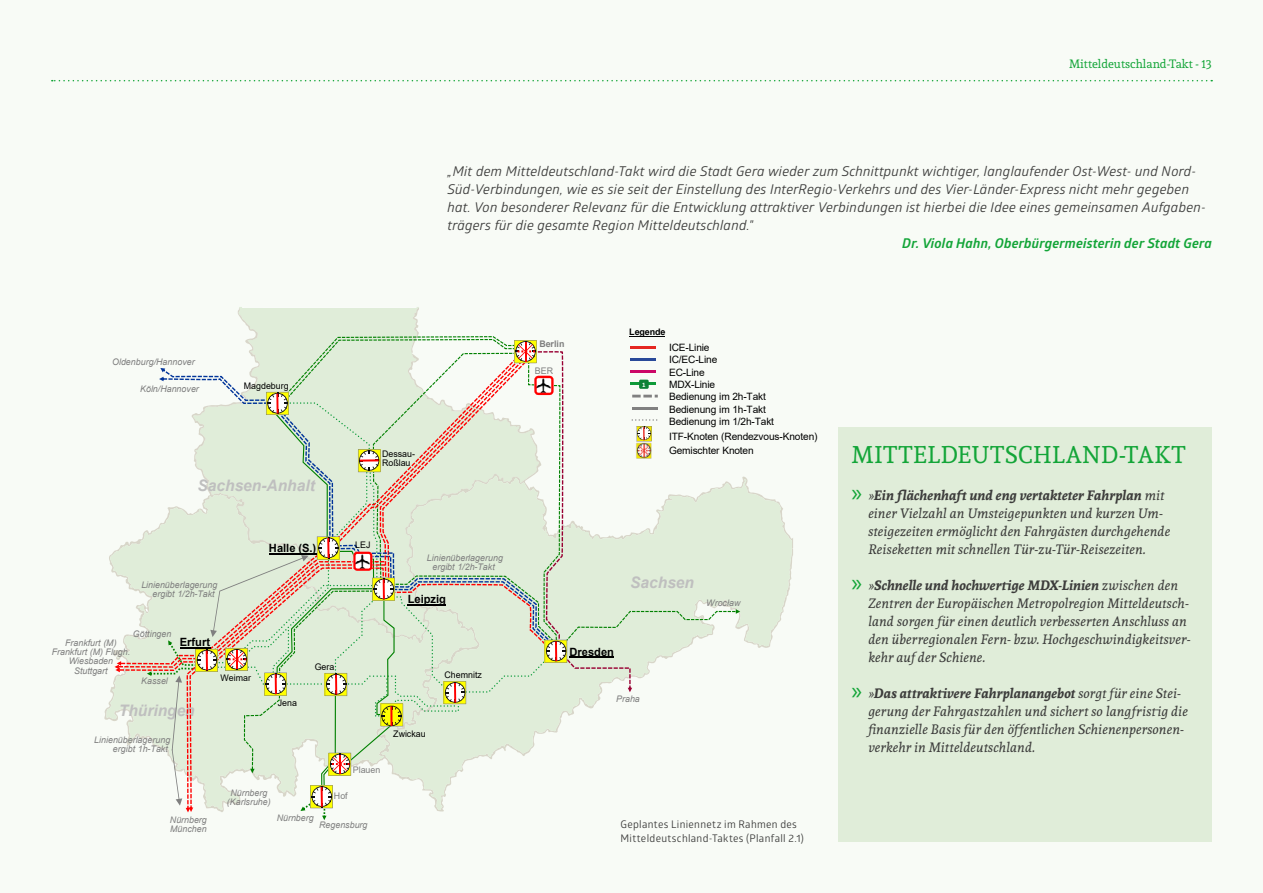
<style>
.page{position:relative;width:1263px;height:893px;background:#f8fbf6}
.page>*{position:absolute;margin:0;border:0;box-sizing:border-box;transform-origin:0 0}
.t1{font:24px "Andada";letter-spacing:.015em;color:#13a538}
.t2{font:italic 700 15.9px "Arial";color:#bfbfbf}
.t3{font:italic 13.5px/18px "Andada";letter-spacing:.005em;color:#3c3c3b}
.t4{font:italic 13.5px/18px "Glober";letter-spacing:.02em;color:#3c3c3b}
.t5{font:italic 700 13.5px "Glober";letter-spacing:.01em;color:#13a538}
.t6{font:12px "Andada";color:#13a538}
.t7{font:700 11.4px "Arial";color:#000}
.t8{font:10.5px/13.5px "Glober";letter-spacing:.03em;color:#3c3c3b}
.t9{font:10.2px/12.5px "Arial";letter-spacing:-.015em;color:#000}
.t10{font:italic 9px/9px "Arial";color:#7e7e7e;text-align:center}
.t11{font:9px/9px "Arial";color:#000}
.t12{font:9px "Arial";color:#7e7e7e}
.t13{font:700 9px "Arial";letter-spacing:-.015em;color:#000}
.t14{font:700 9px "Arial";color:#7e7e7e}
.t15{font:700 6.75px "Calibri";color:#fff}
.s1{font-family:"Myriad Pro";font-style:normal;font-size:25.5px;color:#13a538}
.s2{font-weight:700}
</style>
<div class="page">
<div style="left:838px;top:428px;width:374px;height:414px;background:#e0edd9"></div>
<svg style="left:52px;top:80px;width:1160px;height:1px"></svg>
<svg style="left:104px;top:307px;width:689px;height:413px"></svg>
<svg style="left:242px;top:307px;width:175px;height:1px"></svg>
<svg style="left:740px;top:475px;width:52px;height:245px;fill:#e0edd9"></svg>
<svg style="left:106px;top:494px;width:9px;height:227px"></svg>
<hr style="left:629px;top:336px;width:36px;height:1px;background:#010203">
<svg style="left:115px;top:338px;width:625px;height:482px"></svg>
<p class="t6" style="left:1069px;top:56px;width:144px">Mitteldeutschland-Takt - 13</p>
<p class="t4" style="left:448px;top:161px;width:760px">„Mit dem Mitteldeutschland-Takt wird die Stadt Gera wieder zum Schnittpunkt wichtiger, langlaufender Ost-West- und Nord-Süd-Verbindungen, wie es sie seit der Einstellung des InterRegio-Verkehrs und des Vier-Länder-Express nicht mehr gegeben hat. Von besonderer Relevanz für die Entwicklung attraktiver Verbindungen ist hierbei die Idee eines gemeinsamen Aufgaben&shy;trägers für die gesamte Region Mitteldeutschland."</p>
<p class="t5" style="left:902px;top:234px;width:311px">Dr. Viola Hahn, Oberbürgermeisterin der Stadt Gera</p>
<p class="t10" style="left:112px;top:357px;width:84px">Oldenburg/Hannover</p>
<p class="t10" style="left:140px;top:384px;width:60px">Köln/Hannover</p>
<p class="t11" style="left:244px;top:381px;width:46px">Magdeburg</p>
<p class="t2" style="left:198px;top:475px;width:119px">Sachsen-Anhalt</p>
<p class="t11" style="left:382px;top:450px;width:34px">Dessau-<br>Roßlau</p>
<p class="t10" style="left:153px;top:580px;width:66px;text-align:left;text-indent:-11px">Linienüberlagerung ergibt 1/2h-Takt</p>
<p class="t10" style="left:133px;top:629px;width:40px">Göttingen</p>
<p class="t10" style="left:141px;top:676px;width:28px">Kassel</p>
<p class="t10" style="left:52px;top:639px;width:80px">Frankfurt (M)<br>Frankfurt (M) Flugh.<br>Wiesbaden<br>Stuttgart</p>
<p class="t7" style="left:180px;top:634px;width:32px">Erfurt</p>
<p class="t2" style="left:119px;top:700px;width:77px">Thüringen</p>
<p class="t10" style="left:94px;top:736px;width:78px;text-align:right">Linienüberlagerung ergibt 1h-Takt</p>
<p class="t11" style="left:220px;top:673px;width:32px">Weimar</p>
<p class="t7" style="left:269px;top:540px;width:49px">Halle (S.)</p>
<p class="t11" style="left:278px;top:698px;width:21px">Jena</p>
<p class="t11" style="left:315px;top:663px;width:21px">Gera</p>
<p class="t11" style="left:355px;top:541px;width:17px">LEJ</p>
<p class="t10" style="left:427px;top:553px;width:78px">Linienüberlagerung ergibt 1/2h-Takt</p>
<p class="t7" style="left:408px;top:591px;width:40px">Leipzig</p>
<p class="t11" style="left:444px;top:670px;width:39px">Chemnitz</p>
<p class="t12" style="left:353px;top:763px;width:29px">Plauen</p>
<p class="t11" style="left:393px;top:729px;width:34px">Zwickau</p>
<p class="t10" style="left:170px;top:815px;width:38px;text-align:left">Nürnberg<br>München</p>
<p class="t10" style="left:227px;top:788px;width:45px">Nürnberg (Karlsruhe)</p>
<p class="t12" style="left:334px;top:790px;width:15px">Hof</p>
<p class="t10" style="left:277px;top:813px;width:38px">Nürnberg</p>
<p class="t10" style="left:319px;top:820px;width:50px">Regensburg</p>
<p class="t14" style="left:539px;top:338px;width:27px">Berlin</p>
<p class="t12" style="left:535px;top:364px;width:20px">BER</p>
<p class="t13" style="left:629px;top:325px;width:38px">Legende</p>
<p class="t15" style="left:642px;top:379px;width:5px">1</p>
<p class="t9" style="left:669px;top:341px;width:106px">ICE-Linie<br>IC/EC-Line<br>EC-Line<br>MDX-Linie<br>Bedienung im 2h-Takt<br>Bedienung im 1h-Takt<br>Bedienung im 1/2h-Takt</p>
<p class="t9" style="left:669px;top:429px;width:150px;line-height:14.7px">ITF-Knoten (Rendezvous-Knoten)<br>Gemischter Knoten</p>
<p class="t7" style="left:569px;top:644px;width:46px">Dresden</p>
<p class="t2" style="left:630px;top:571px;width:65px">Sachsen</p>
<p class="t10" style="left:706px;top:599px;width:36px">Wrocław</p>
<p class="t10" style="left:616px;top:694px;width:25px">Praha</p>
<p class="t8" style="left:620px;top:817px;width:185px">Geplantes Liniennetz im Rahmen des<br>Mitteldeutschland-Taktes (Planfall 2.1)</p>
<h1 class="t1" style="left:851px;top:439px;width:336px">MITTELDEUTSCHLAND-TAKT</h1>
<p class="t3" style="left:868px;top:486px;width:303px;text-indent:-17px"><span class="s1">»</span> »<span class="s2">Ein flächenhaft und eng vertakteter Fahrplan</span> mit einer Vielzahl an Umsteigepunkten und kurzen Um&shy;steigezeiten ermöglicht den Fahrgästen durchgehende Reiseketten mit schnellen Tür-zu-Tür-Reisezeiten.</p>
<p class="t3" style="left:868px;top:576px;width:324px;text-indent:-17px"><span class="s1">»</span> »<span class="s2">Schnelle und hochwertige MDX-Linien</span> zwischen den Zentren der Europäischen Metropolregion Mitteldeutsch&shy;land sorgen für einen deutlich verbesserten Anschluss an den überregionalen Fern- bzw. Hochgeschwindigkeitsver&shy;kehr auf der Schiene.</p>
<p class="t3" style="left:868px;top:684px;width:321px;text-indent:-17px"><span class="s1">»</span> »<span class="s2">Das attraktivere Fahrplanangebot</span> sorgt für eine Stei&shy;gerung der Fahrgastzahlen und sichert so langfristig die finanzielle Basis für den öffentlichen Schienenpersonen&shy;verkehr in Mitteldeutschland.</p>
</div>
